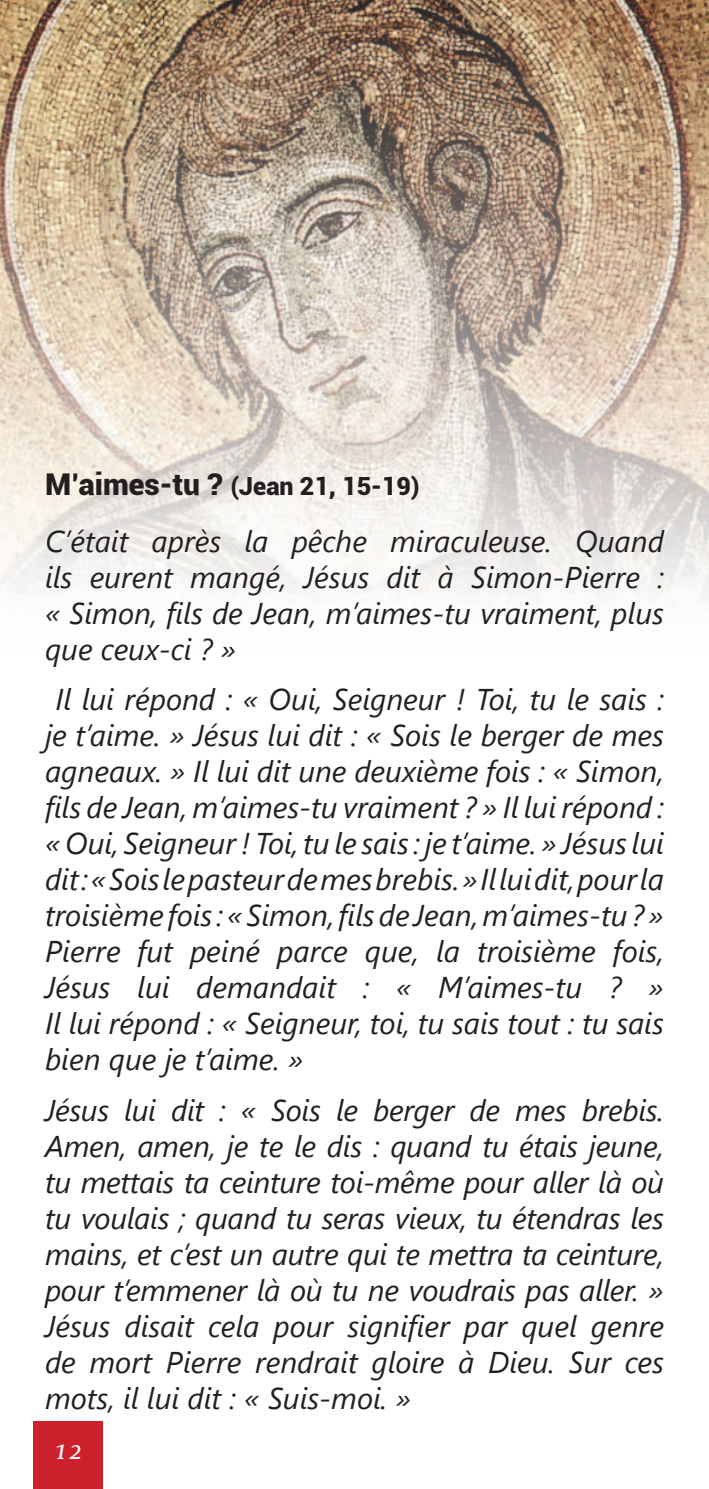
<style>
.page{position:relative;width:709px;height:1489px;background:#fff}
.page>*{position:absolute;margin:0;border:0;box-sizing:border-box;transform-origin:0 0}
.t1{font:italic 30px/36px "Segoe UI";color:#231f20;text-align:justify}
.t2{font:italic 30px "Apolline";color:#fff}
.t3{font:900 25px "Roboto";color:#231f20}
.s1{font-size:30px}
</style>
<div class="page">
<div style="left:34px;top:1421px;width:69px;height:67px;background:#cd202d"></div>
<img style="left:0;top:0;width:709px;height:602px">
<p class="t3" style="left:45px;top:475px;width:376px"><span class="s1">M’aimes-tu ?</span> (Jean 21, 15-19)</p>
<p class="t1" style="left:45px;top:526px;width:620px">C’était après la pêche miraculeuse. Quand ils eurent mangé, Jésus dit à Simon-Pierre : « Simon, fils de Jean, m’aimes-tu vraiment, plus que ceux-ci ? »</p>
<p class="t1" style="left:45px;top:684px;width:620px;text-indent:10px">Il lui répond : « Oui, Seigneur ! Toi, tu le sais : je t’aime. » Jésus lui dit : « Sois le berger de mes agneaux. » Il lui dit une deuxième fois : « Simon, fils de Jean, m’aimes-tu vraiment ? » Il lui répond : « Oui, Seigneur ! Toi, tu le sais : je t’aime. » Jésus lui dit : « Sois le pasteur de mes brebis. » Il lui dit, pour la troisième fois : « Simon, fils de Jean, m’aimes-tu ? » Pierre fut peiné parce que, la troisième fois, Jésus lui demandait : « M’aimes-tu ? » Il lui répond : « Seigneur, toi, tu sais tout : tu sais bien que je t’aime. »</p>
<p class="t1" style="left:45px;top:1094px;width:620px">Jésus lui dit : « Sois le berger de mes brebis.<br>Amen, amen, je te le dis : quand tu étais jeune, tu mettais ta ceinture toi-même pour aller là où tu voulais ; quand tu seras vieux, tu étendras les mains, et c’est un autre qui te mettra ta ceinture, pour t’emmener là où tu ne voudrais pas aller. » Jésus disait cela pour signifier par quel genre de mort Pierre rendrait gloire à Dieu. Sur ces mots, il lui dit : « Suis-moi. »</p>
<p class="t2" style="left:53px;top:1437px;width:31px">12</p>
</div>
